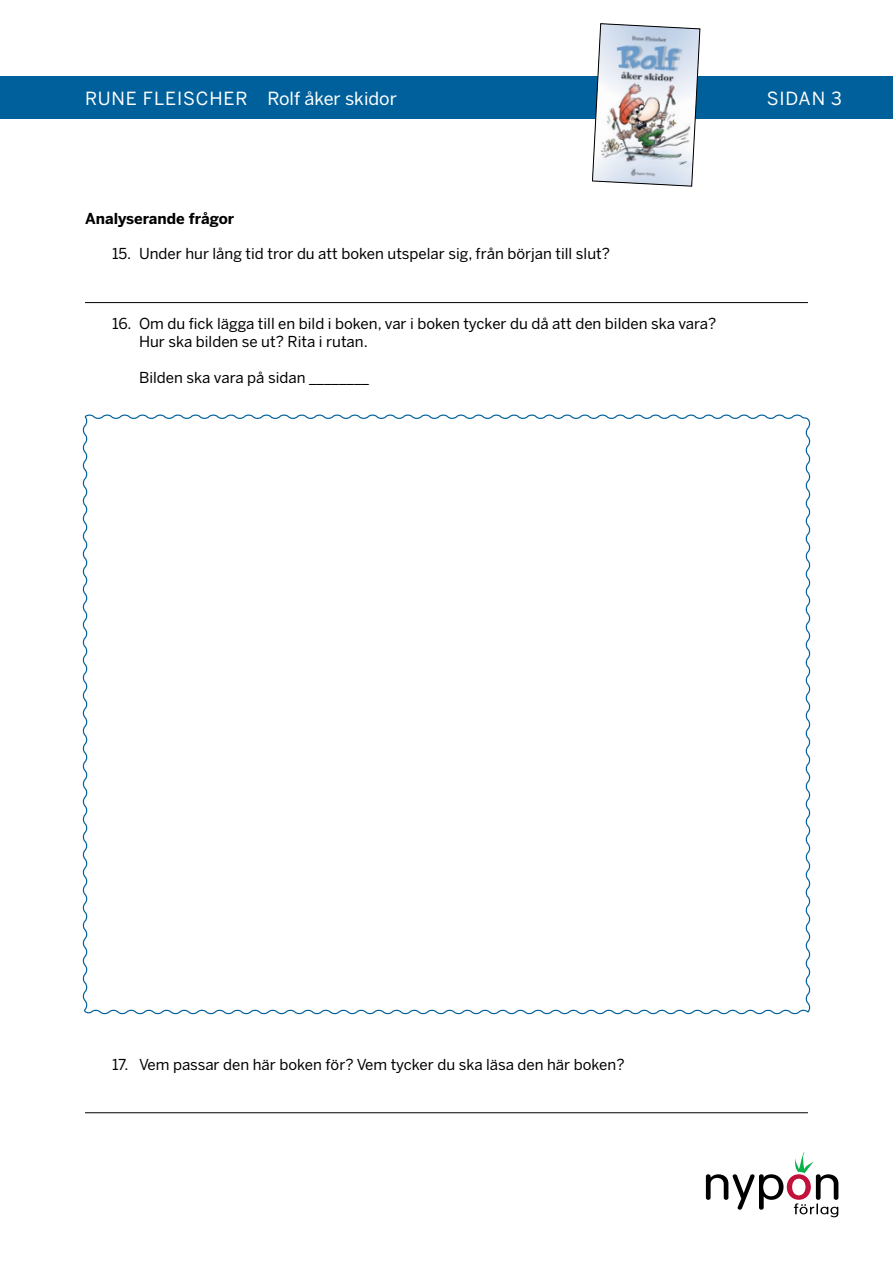
<style>
.page{position:relative;width:893px;height:1263px;background:#fff}
.page>*{position:absolute;margin:0;border:0;box-sizing:border-box;transform-origin:0 0}
.t1{font:18px "Benton Sans";letter-spacing:.015em;color:#fff}
.t2{font:18px "Benton Sans";letter-spacing:.035em;color:#fff}
.t3{font:15px/18px "Benton Sans";color:#000}
.t4{font:700 15px "Benton Sans";color:#000}
</style>
<div class="page">
<div style="left:0;top:77px;width:893px;height:42px;background:#00609b"></div>
<svg style="left:706px;top:1152px;width:132px;height:65px"></svg>
<img style="left:592px;top:23px;width:108px;height:164px">
<hr style="left:85px;top:302px;width:723px;height:1px;background:#000">
<hr style="left:85px;top:1112px;width:723px;height:1px;background:#000">
<svg style="left:82px;top:414px;width:729px;height:601px"></svg>
<p class="t1" style="left:85px;top:88px;width:313px">RUNE FLEISCHER Rolf åker skidor</p>
<p class="t2" style="left:767px;top:88px;width:77px">SIDAN 3</p>
<p class="t4" style="left:85px;top:210px;width:151px">Analyserande frågor</p>
<p class="t3" style="left:112px;top:245px;width:499px">15. Under hur lång tid tror du att boken utspelar sig, från början till slut?</p>
<p class="t3" style="left:139px;top:315px;width:579px;text-indent:-27px">16. Om du fick lägga till en bild i boken, var i boken tycker du då att den bilden ska vara?<br>Hur ska bilden se ut? Rita i rutan.</p>
<p class="t3" style="left:139px;top:369px;width:232px">Bilden ska vara på sidan ________</p>
<p class="t3" style="left:112px;top:1055px;width:514px">17. Vem passar den här boken för? Vem tycker du ska läsa den här boken?</p>
</div>
